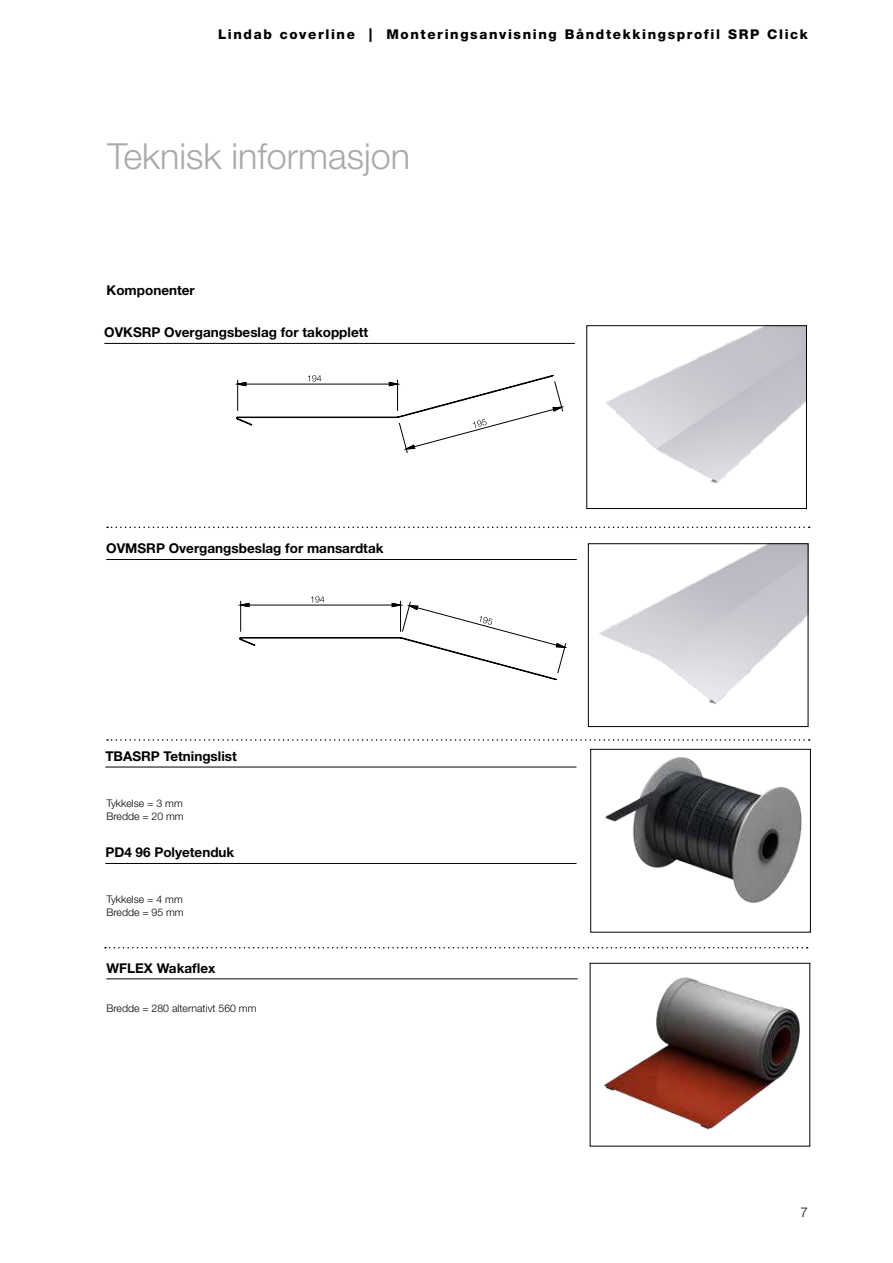
<style>
.page{position:relative;width:893px;height:1263px;background:#fff}
.page>*{position:absolute;margin:0;border:0;box-sizing:border-box;transform-origin:0 0}
.t1{font:300 36px "Helvetica Neue LT Pro";color:#a7a9ac}
.t2{font:700 13.5px "Helvetica Neue LT Pro";color:#000}
.t3{font:800 13.5px "Helvetica Neue LT Pro";letter-spacing:.12em;color:#000}
.t4{font:300 13.5px "Helvetica Neue LT Pro";color:#000}
.t5{font:300 10.5px/12.6px "Helvetica Neue LT Pro";color:#000}
</style>
<div class="page">
<svg style="left:107px;top:526px;width:703px;height:2px"></svg>
<svg style="left:107px;top:739px;width:703px;height:2px"></svg>
<svg style="left:105px;top:947px;width:703px;height:1px"></svg>
<img style="left:605px;top:757px;width:197px;height:147px">
<div style="left:590px;top:749px;width:221px;height:183px;border:1px solid #000"></div>
<hr style="left:105px;top:767px;width:471px;height:1px;background:#000">
<img style="left:604px;top:977px;width:196px;height:153px">
<hr style="left:106px;top:978px;width:472px;height:1px;background:#000">
<img style="left:599px;top:545px;width:207px;height:159px">
<div style="left:588px;top:543px;width:220px;height:184px;border:1px solid #000"></div>
<hr style="left:106px;top:559px;width:471px;height:1px;background:#000">
<svg style="left:239px;top:596px;width:327px;height:85px"></svg>
<img style="left:605px;top:327px;width:200px;height:156px">
<div style="left:587px;top:325px;width:220px;height:184px;border:1px solid #000"></div>
<hr style="left:104px;top:343px;width:471px;height:1px;background:#000">
<svg style="left:236px;top:374px;width:327px;height:79px"></svg>
<hr style="left:105px;top:863px;width:471px;height:1px;background:#000">
<p class="t3" style="left:218px;top:27px;width:591px">Lindab coverline | Monteringsanvisning Båndtekkingsprofil SRP Click</p>
<h1 class="t1" style="left:107px;top:134px;width:304px">Teknisk informasjon</h1>
<p class="t2" style="left:107px;top:281px;width:90px">Komponenter</p>
<p class="t2" style="left:104px;top:324px;width:266px">OVKSRP Overgangsbeslag for takopplett</p>
<p class="t2" style="left:106px;top:540px;width:279px">OVMSRP Overgangsbeslag for mansardtak</p>
<p class="t2" style="left:105px;top:747px;width:133px">TBASRP Tetningslist</p>
<p class="t5" style="left:106px;top:797px;width:79px">Tykkelse = 3 mm<br>Bredde = 20 mm</p>
<p class="t2" style="left:105px;top:844px;width:131px">PD4 96 Polyetenduk</p>
<p class="t5" style="left:106px;top:893px;width:79px">Tykkelse = 4 mm<br>Bredde = 95 mm</p>
<p class="t2" style="left:106px;top:959px;width:110px">WFLEX Wakaflex</p>
<p class="t5" style="left:106px;top:1001px;width:152px">Bredde = 280 alternativt 560 mm</p>
<p class="t4" style="left:800px;top:1204px;width:9px">7</p>
</div>
